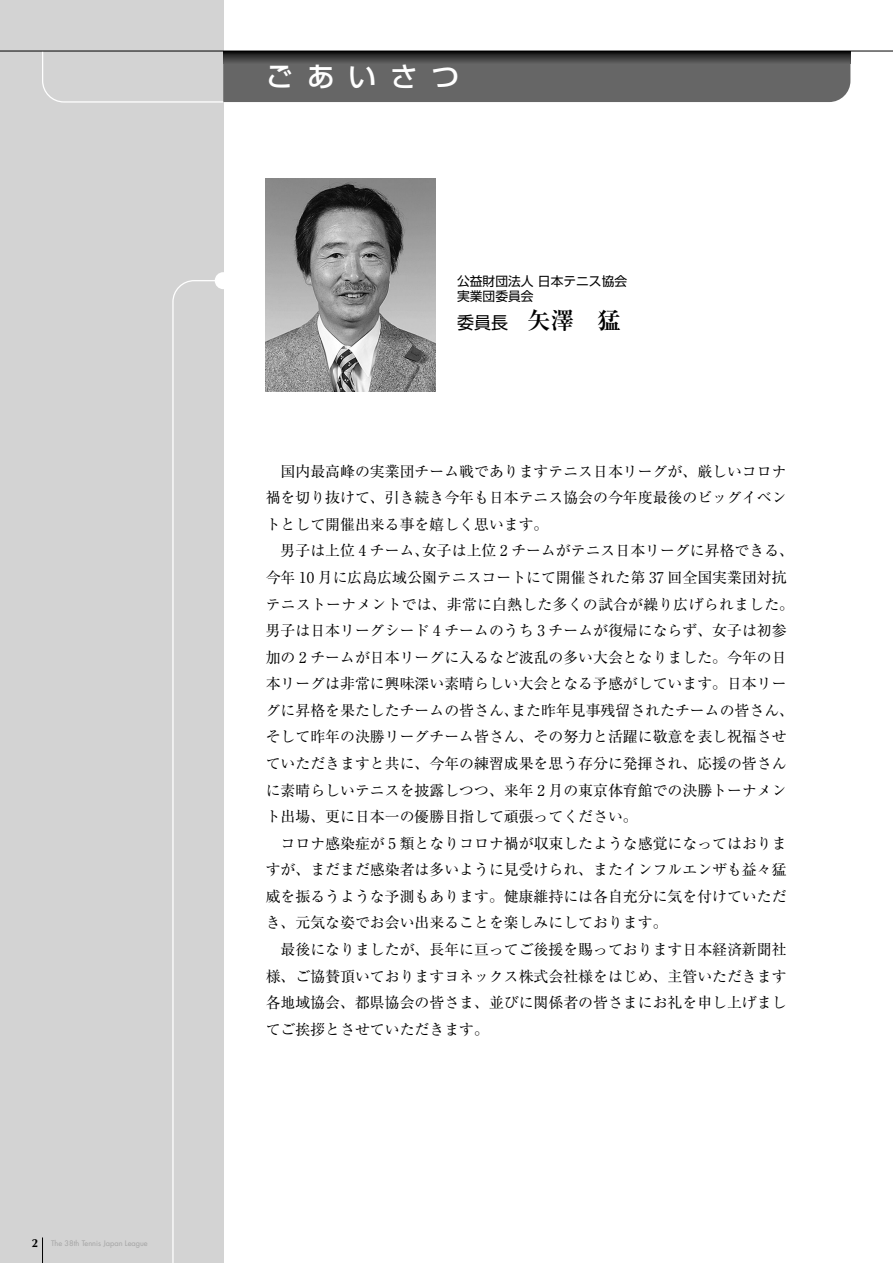
<style>
.page{position:relative;width:893px;height:1263px;background:#fff}
.page>*{position:absolute;margin:0;border:0;box-sizing:border-box;transform-origin:0 0}
.t1{font:27.6px "Shin Go Pr 6 N Medium 90 msp RKSJ H";letter-spacing:.5em;color:#fff}
.t2{font:23.4px "Ryumin Pr 6 N Bold 90 msp RKSJ H";color:#000}
.t3{font:14.85px/26.5px "Ryumin Pr 6 N Reg 90 msp RKSJ H";color:#000;text-align:justify}
.t4{font:12.75px/14.9px "Shin Go Pr 6 N Regular 90 msp RKSJ H";color:#000}
.t5{font:7.5px "Futura";color:#a4a4a4}
.s1{font-family:"Optima LT Std";font-weight:700;font-size:11.7px;color:#000}
.s2{font-family:"Shin Go Pr 6 N Regular 90 msp RKSJ H";font-size:16.95px}
</style>
<div class="page">
<div style="left:0;top:0;width:223px;height:1263px;background:#d3d3d3"></div>
<div style="left:215px;top:272px;width:17px;height:17px;background:#fff;border-radius:50%"></div>
<svg style="left:41px;top:50px;width:809px;height:53px"></svg>
<hr style="left:0;top:51px;width:893px;height:1px;background:#000">
<svg style="left:172px;top:280px;width:52px;height:983px"></svg>
<svg style="left:42px;top:1237px;width:1px;height:26px"></svg>
<img style="left:266px;top:179px;width:170px;height:212px">
<p class="t5" style="left:32px;top:1239px;width:118px"><span class="s1">2</span> The 38th Tennis Japan League</p>
<h1 class="t1" style="left:266px;top:66px;width:195px">ごあいさつ</h1>
<p class="t4" style="left:457px;top:276px;width:172px">公益財団法人 日本テニス協会実業団委員会</p>
<h2 class="t2" style="left:457px;top:311px;width:165px"><span class="s2">委員長</span> 矢澤　猛</h2>
<p class="t3" style="left:266px;top:460px;width:522px;text-indent:15px">国内最高峰の実業団チーム戦でありますテニス日本リーグが、厳しいコロナ禍を切り抜けて、引き続き今年も日本テニス協会の今年度最後のビッグイベントとして開催出来る事を嬉しく思います。</p>
<p class="t3" style="left:266px;top:539px;width:530px;text-align:left;text-indent:15px">男子は上位 4 チーム、女子は上位 2 チームがテニス日本リーグに昇格できる、今年 10 月に広島広域公園テニスコートにて開催された第 37 回全国実業団対抗テニストーナメントでは、非常に白熱した多くの試合が繰り広げられました。男子は日本リーグシード 4 チームのうち 3 チームが復帰にならず、女子は初参加の 2 チームが日本リーグに入るなど波乱の多い大会となりました。今年の日本リーグは非常に興味深い素晴らしい大会となる予感がしています。日本リーグに昇格を果たしたチームの皆さん、また昨年見事残留されたチームの皆さん、そして昨年の決勝リーグチーム皆さん、その努力と活躍に敬意を表し祝福させていただきますと共に、今年の練習成果を思う存分に発揮され、応援の皆さんに素晴らしいテニスを披露しつつ、来年 2 月の東京体育館での決勝トーナメント出場、更に日本一の優勝目指して頑張ってください。</p>
<p class="t3" style="left:266px;top:832px;width:522px;text-indent:15px">コロナ感染症が 5 類となりコロナ禍が収束したような感覚になってはおりますが、まだまだ感染者は多いように見受けられ、またインフルエンザも益々猛威を振るうような予測もあります。健康維持には各自充分に気を付けていただき、元気な姿でお会い出来ることを楽しみにしております。</p>
<p class="t3" style="left:266px;top:938px;width:522px;text-indent:15px">最後になりましたが、長年に亘ってご後援を賜っております日本経済新聞社様、ご協賛頂いておりますヨネックス株式会社様をはじめ、主管いただきます各地域協会、都県協会の皆さま、並びに関係者の皆さまにお礼を申し上げましてご挨拶とさせていただきます。</p>
</div>
